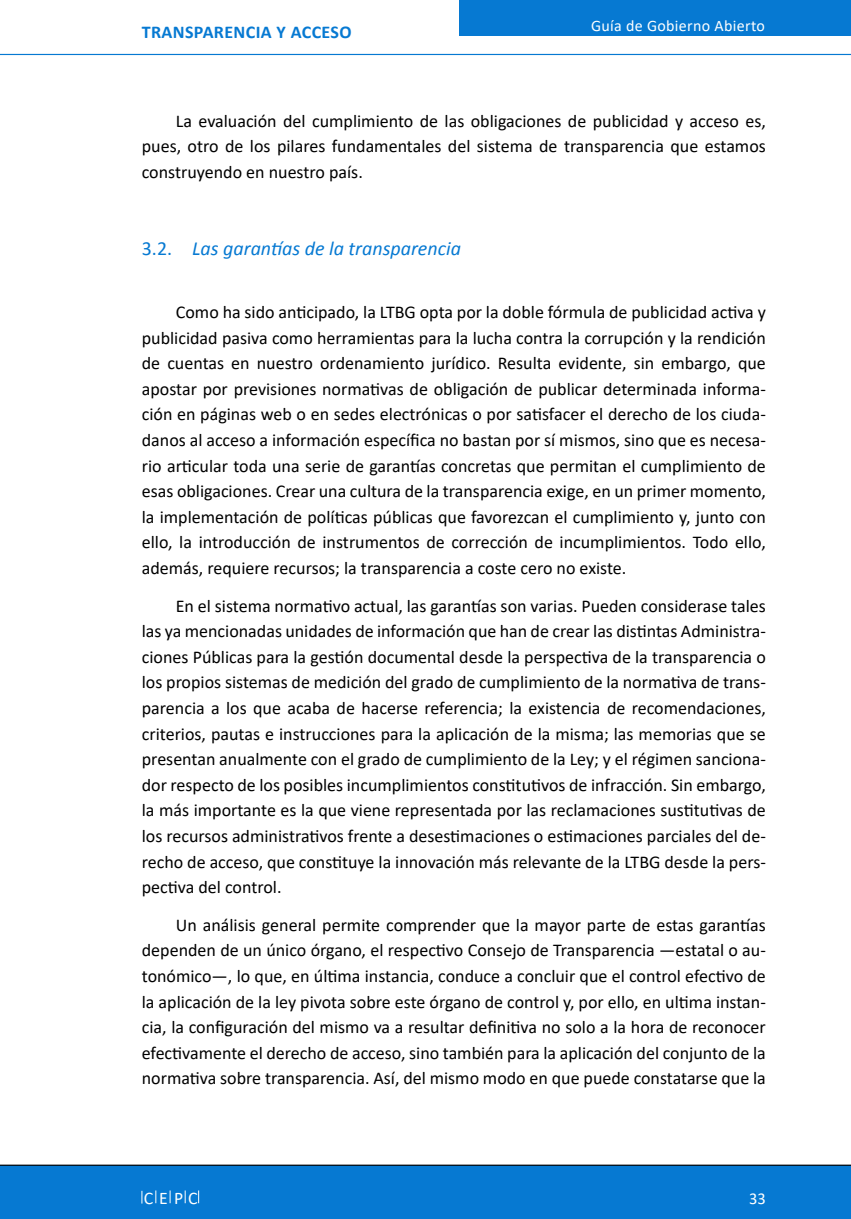
<style>
.page{position:relative;width:851px;height:1219px;background:#fff}
.page>*{position:absolute;margin:0;border:0;box-sizing:border-box;transform-origin:0 0}
.Lad2{font:italic 20px "Calibri";color:#0679d2}
.t1{font:18px/25.6px "Calibri";color:#000;text-align:justify}
.t2{font:700 18px "Calibri";letter-spacing:.02em;color:#0679d2}
.t3{font:17.8px "Calibri";color:#fff}
.t4{font:16.6px "Calibri";color:#fff}
.t5{font:16px "Calibri";letter-spacing:.02em;color:#fff}
.s1{font-style:normal}
</style>
<div class="page">
<div style="left:459px;top:0;width:391px;height:35px;background:#0679d2"></div>
<div style="left:0;top:1165px;width:850px;height:54px;background:#0679d2"></div>
<svg style="left:155px;top:1190px;width:1px;height:13px"></svg>
<svg style="left:141px;top:1191px;width:1px;height:12px"></svg>
<svg style="left:198px;top:1190px;width:1px;height:13px"></svg>
<svg style="left:170px;top:1190px;width:1px;height:13px"></svg>
<svg style="left:185px;top:1190px;width:1px;height:13px"></svg>
<hr style="left:0;top:54px;width:850px;height:1px;background:#0679d2">
<p class="t2" style="left:142px;top:21px;width:211px">TRANSPARENCIA Y ACCESO</p>
<p class="t5" style="left:591px;top:14px;width:175px">Guía de Gobierno Abierto</p>
<p class="t1" style="left:142px;top:108px;width:625px;text-indent:34px">La evaluación del cumplimiento de las obligaciones de publicidad y acceso es, pues, otro de los pilares fundamentales del sistema de transparencia que estamos construyendo en nuestro país.</p>
<p class="Lad2" style="left:142px;top:234px;width:320px"><span class="s1">3.2.</span> Las garantías de la transparencia</p>
<p class="t1" style="left:142px;top:299px;width:625px;text-indent:34px">Como ha sido anticipado, la LTBG opta por la doble fórmula de publicidad activa y publicidad pasiva como herramientas para la lucha contra la corrupción y la rendición de cuentas en nuestro ordenamiento jurídico. Resulta evidente, sin embargo, que apostar por previsiones normativas de obligación de publicar determinada informa&shy;ción en páginas web o en sedes electrónicas o por satisfacer el derecho de los ciuda&shy;danos al acceso a información específica no bastan por sí mismos, sino que es necesa&shy;rio articular toda una serie de garantías concretas que permitan el cumplimiento de esas obligaciones. Crear una cultura de la transparencia exige, en un primer momento, la implementación de políticas públicas que favorezcan el cumplimiento y, junto con ello, la introducción de instrumentos de corrección de incumplimientos. Todo ello, además, requiere recursos; la transparencia a coste cero no existe.</p>
<p class="t1" style="left:142px;top:592px;width:625px;text-indent:34px">En el sistema normativo actual, las garantías son varias. Pueden considerase tales las ya mencionadas unidades de información que han de crear las distintas Administra&shy;ciones Públicas para la gestión documental desde la perspectiva de la transparencia o los propios sistemas de medición del grado de cumplimiento de la normativa de trans&shy;parencia a los que acaba de hacerse referencia; la existencia de recomendaciones, criterios, pautas e instrucciones para la aplicación de la misma; las memorias que se presentan anualmente con el grado de cumplimiento de la Ley; y el régimen sanciona&shy;dor respecto de los posibles incumplimientos constitutivos de infracción. Sin embargo, la más importante es la que viene representada por las reclamaciones sustitutivas de los recursos administrativos frente a desestimaciones o estimaciones parciales del de&shy;recho de acceso, que constituye la innovación más relevante de la LTBG desde la pers&shy;pectiva del control.</p>
<p class="t1" style="left:142px;top:911px;width:625px;text-indent:34px">Un análisis general permite comprender que la mayor parte de estas garantías dependen de un único órgano, el respectivo Consejo de Transparencia —estatal o au&shy;tonómico—, lo que, en última instancia, conduce a concluir que el control efectivo de la aplicación de la ley pivota sobre este órgano de control y, por ello, en ultima instan&shy;cia, la configuración del mismo va a resultar definitiva no solo a la hora de reconocer efectivamente el derecho de acceso, sino también para la aplicación del conjunto de la normativa sobre transparencia. Así, del mismo modo en que puede constatarse que la</p>
<p class="t3" style="left:144px;top:1185px;width:55px">C E P C</p>
<p class="t4" style="left:749px;top:1186px;width:18px">33</p>
</div>
